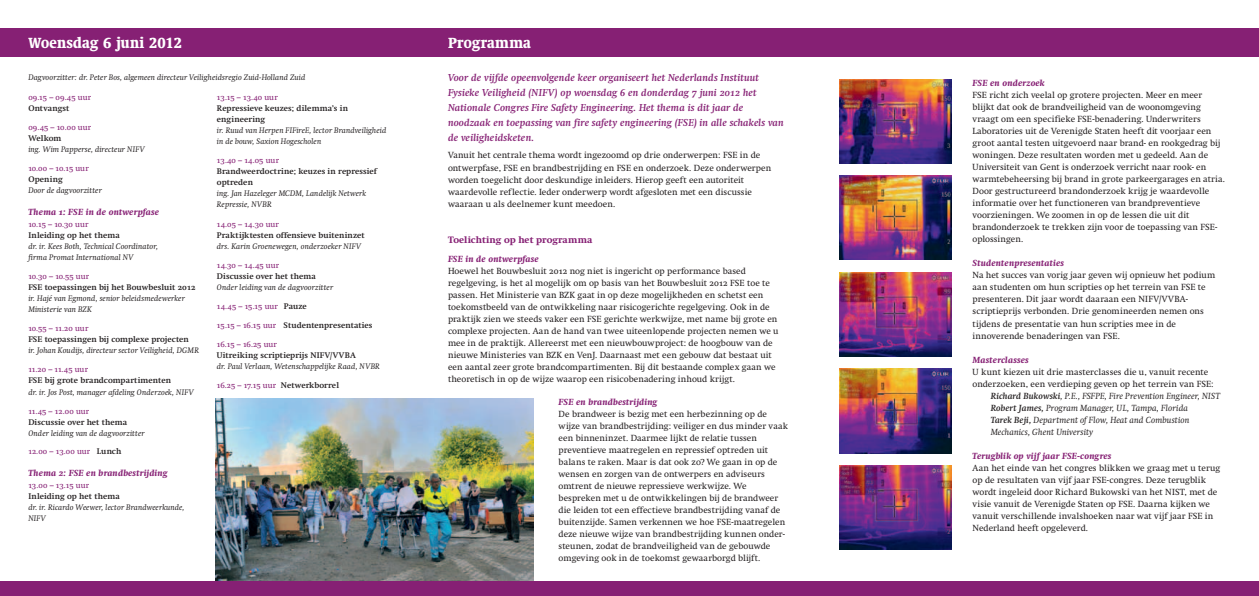
<style>
.page{position:relative;width:1259px;height:596px;background:#fff}
.page>*{position:absolute;margin:0;border:0;box-sizing:border-box;transform-origin:0 0}
.t1{font:700 condensed 16px "Swift";letter-spacing:.02em;color:#fff}
.t2{font:italic 700 10px/15px "Swift NIFV";letter-spacing:.015em;color:#862074}
.t3{font:800 9px "Swift NIFV";letter-spacing:.01em;color:#862074}
.t4{font:8.8px/12px "Swift NIFV";letter-spacing:.005em;color:#231f20}
.t5{font:italic 800 8.8px "Swift NIFV";letter-spacing:.015em;color:#862074}
.t6{font:italic 8.8px "Swift NIFV";letter-spacing:.015em;color:#231f20}
.t7{font:italic 8px/11px "Swift NIFV";letter-spacing:.02em;color:#231f20}
.t8{font:700 8px/11px "Swift NIFV";letter-spacing:.01em;color:#231f20}
.t9{font:8px "Swift NIFV";letter-spacing:.015em;color:#862074}
.s1{font-weight:700;color:#231f20}
.s2{font-weight:400;color:#862074}
.s3{font-weight:700}
</style>
<div class="page">
<img style="left:215px;top:398px;width:319px;height:183px">
<div style="left:0;top:581px;width:1259px;height:14px;background:#862074"></div>
<div style="left:0;top:28px;width:1259px;height:29px;background:#862074"></div>
<img style="left:839px;top:79px;width:112px;height:84px">
<img style="left:839px;top:176px;width:112px;height:84px">
<img style="left:839px;top:272px;width:112px;height:84px">
<img style="left:839px;top:368px;width:112px;height:85px">
<img style="left:839px;top:465px;width:112px;height:84px">
<h1 class="t1" style="left:28px;top:34px;width:155px">Woensdag 6 juni 2012</h1>
<h1 class="t1" style="left:448px;top:34px;width:84px">Programma</h1>
<p class="t2" style="left:448px;top:70px;width:337px">Voor de vijfde opeenvolgende keer organiseert het Nederlands Instituut Fysieke Veiligheid (NIFV) op woensdag 6 en donderdag 7 juni 2012 het Nationale Congres Fire Safety Engineering. Het thema is dit jaar de noodzaak en toepassing van fire safety engineering (FSE) in alle schakels van de veiligheidsketen.</p>
<p class="t4" style="left:448px;top:149px;width:325px">Vanuit het centrale thema wordt ingezoomd op drie onderwerpen: FSE in de ontwerpfase, FSE en brandbestrijding en FSE en onderzoek. Deze onderwerpen worden toegelicht door deskundige inleiders. Hierop geeft een autoriteit waardevolle reflectie. Ieder onderwerp wordt afgesloten met een discussie waaraan u als deelnemer kunt meedoen.</p>
<p class="t3" style="left:448px;top:234px;width:146px">Toelichting op het programma</p>
<p class="t5" style="left:448px;top:253px;width:92px">FSE in de ontwerpfase</p>
<p class="t4" style="left:448px;top:264px;width:332px">Hoewel het Bouwbesluit 2012 nog niet is ingericht op performance based regelgeving, is het al mogelijk om op basis van het Bouwbesluit 2012 FSE toe te passen. Het Ministerie van BZK gaat in op deze mogelijkheden en schetst een toekomstbeeld van de ontwikkeling naar risicogerichte regelgeving. Ook in de praktijk zien we steeds vaker een FSE gerichte werkwijze, met name bij grote en complexe projecten. Aan de hand van twee uiteenlopende projecten nemen we u mee in de praktijk. Allereerst met een nieuwbouwproject: de hoogbouw van de nieuwe Ministeries van BZK en VenJ. Daarnaast met een gebouw dat bestaat uit een aantal zeer grote brandcompartimenten. Bij dit bestaande complex gaan we theoretisch in op de wijze waarop een risicobenadering inhoud krijgt.</p>
<p class="t5" style="left:558px;top:396px;width:100px">FSE en brandbestrijding</p>
<p class="t4" style="left:558px;top:407px;width:231px">De brandweer is bezig met een herbezinning op de wijze van brandbestrijding: veiliger en dus minder vaak een binneninzet. Daarmee lijkt de relatie tussen preventieve maatregelen en repressief optreden uit balans te raken. Maar is dat ook zo? We gaan in op de wensen en zorgen van de ontwerpers en adviseurs omtrent de nieuwe repressieve werkwijze. We bespreken met u de ontwikkelingen bij de brandweer die leiden tot een effectieve brandbestrijding vanaf de buitenzijde. Samen verkennen we hoe FSE-maatregelen deze nieuwe wijze van brandbestrijding kunnen onder&shy;steunen, zodat de brandveiligheid van de gebouwde omgeving ook in de toekomst gewaarborgd blijft.</p>
<p class="t7" style="left:28px;top:72px;width:278px">Dagvoorzitter: dr. Peter Bos, algemeen directeur Veiligheidsregio Zuid-Holland Zuid</p>
<p class="t9" style="left:28px;top:92px;width:64px">09.15 – 09.45 uur</p>
<p class="t8" style="left:28px;top:102px;width:43px">Ontvangst</p>
<p class="t9" style="left:28px;top:122px;width:64px">09.45 – 10.00 uur</p>
<p class="t8" style="left:28px;top:132px;width:35px">Welkom</p>
<p class="t7" style="left:28px;top:143px;width:118px">ing. Wim Papperse, directeur NIFV</p>
<p class="t9" style="left:28px;top:163px;width:62px">10.00 – 10.15 uur</p>
<p class="t8" style="left:28px;top:173px;width:36px">Opening</p>
<p class="t7" style="left:28px;top:184px;width:75px">Door de dagvoorzitter</p>
<p class="t5" style="left:28px;top:206px;width:132px">Thema 1: FSE in de ontwerpfase</p>
<p class="t9" style="left:28px;top:219px;width:62px">10.15 – 10.30 uur</p>
<p class="t8" style="left:28px;top:229px;width:93px">Inleiding op het thema</p>
<p class="t7" style="left:28px;top:240px;width:131px">dr. ir. Kees Both, Technical Coordinator, firma Promat International NV</p>
<p class="t9" style="left:28px;top:271px;width:62px">10.30 – 10.55 uur</p>
<p class="t8" style="left:28px;top:281px;width:169px">FSE toepassingen bij het Bouwbesluit 2012</p>
<p class="t7" style="left:28px;top:292px;width:158px">ir. Hajé van Egmond, senior beleidsmedewerker<br>Ministerie van BZK</p>
<p class="t9" style="left:28px;top:323px;width:62px">10.55 – 11.20 uur</p>
<p class="t8" style="left:28px;top:333px;width:162px">FSE toepassingen bij complexe projecten</p>
<p class="t7" style="left:28px;top:344px;width:172px">ir. Johan Koudijs, directeur sector Veiligheid, DGMR</p>
<p class="t9" style="left:28px;top:364px;width:61px">11.20 – 11.45 uur</p>
<p class="t8" style="left:28px;top:374px;width:144px">FSE bij grote brandcompartimenten</p>
<p class="t7" style="left:28px;top:386px;width:167px">dr. ir. Jos Post, manager afdeling Onderzoek, NIFV</p>
<p class="t9" style="left:28px;top:406px;width:62px">11.45 – 12.00 uur</p>
<p class="t8" style="left:28px;top:416px;width:100px">Discussie over het thema</p>
<p class="t7" style="left:28px;top:427px;width:118px">Onder leiding van de dagvoorzitter</p>
<p class="t9" style="left:28px;top:446px;width:95px">12.00 – 13.00 uur <span class="s1">Lunch</span></p>
<p class="t5" style="left:28px;top:467px;width:141px">Thema 2: FSE en brandbestrijding</p>
<p class="t9" style="left:28px;top:480px;width:62px">13.00 – 13.15 uur</p>
<p class="t8" style="left:28px;top:490px;width:93px">Inleiding op het thema</p>
<p class="t7" style="left:28px;top:501px;width:158px">dr. ir. Ricardo Weewer, lector Brandweerkunde,<br>NIFV</p>
<p class="t9" style="left:217px;top:93px;width:62px">13.15 – 13.40 uur</p>
<p class="t8" style="left:217px;top:103px;width:133px">Repressieve keuzes; dilemma’s in engineering</p>
<p class="t7" style="left:217px;top:125px;width:171px">ir. Ruud van Herpen FIFireE, lector Brandveiligheid in de bouw, Saxion Hogescholen</p>
<p class="t9" style="left:217px;top:156px;width:64px">13.40 – 14.05 uur</p>
<p class="t8" style="left:217px;top:166px;width:161px">Brandweerdoctrine; keuzes in repressief optreden</p>
<p class="t7" style="left:217px;top:188px;width:151px">ing. Jan Hazeleger MCDM, Landelijk Netwerk<br>Repressie, NVBR</p>
<p class="t9" style="left:217px;top:219px;width:64px">14.05 – 14.30 uur</p>
<p class="t8" style="left:217px;top:229px;width:149px">Praktijktesten offensieve buiteninzet</p>
<p class="t7" style="left:217px;top:240px;width:145px">drs. Karin Groenewegen, onderzoeker NIFV</p>
<p class="t9" style="left:217px;top:260px;width:64px">14.30 – 14.45 uur</p>
<p class="t8" style="left:217px;top:270px;width:100px">Discussie over het thema</p>
<p class="t7" style="left:217px;top:281px;width:118px">Onder leiding van de dagvoorzitter</p>
<p class="t9" style="left:217px;top:301px;width:91px">14.45 – 15.15 uur <span class="s1">Pauze</span></p>
<p class="t8" style="left:217px;top:319px;width:157px"><span class="s2">15.15 – 16.15 uur</span> Studentenpresentaties</p>
<p class="t9" style="left:217px;top:339px;width:62px">16.15 – 16.25 uur</p>
<p class="t8" style="left:217px;top:349px;width:140px">Uitreiking scriptieprijs NIFV/VVBA</p>
<p class="t7" style="left:217px;top:360px;width:164px">dr. Paul Verlaan, Wetenschappelijke Raad, NVBR</p>
<p class="t9" style="left:217px;top:380px;width:124px">16.25 – 17.15 uur <span class="s1">Netwerkborrel</span></p>
<p class="t5" style="left:972px;top:78px;width:74px">FSE en onderzoek</p>
<p class="t4" style="left:972px;top:89px;width:254px">FSE richt zich veelal op grotere projecten. Meer en meer blijkt dat ook de brandveiligheid van de woonomgeving vraagt om een specifieke FSE-benadering. Underwriters Laboratories uit de Verenigde Staten heeft dit voorjaar een groot aantal testen uitgevoerd naar brand- en rookgedrag bij woningen. Deze resultaten worden met u gedeeld. Aan de Universiteit van Gent is onderzoek verricht naar rook- en warmtebeheersing bij brand in grote parkeergarages en atria.<br>Door gestructureerd brandonderzoek krijg je waardevolle informatie over het functioneren van brandpreventieve voorzieningen. We zoomen in op de lessen die uit dit brandonderzoek te trekken zijn voor de toepassing van FSE&shy;oplossingen.</p>
<p class="t5" style="left:972px;top:258px;width:93px">Studentenpresentaties</p>
<p class="t4" style="left:972px;top:269px;width:244px">Na het succes van vorig jaar geven wij opnieuw het podium aan studenten om hun scripties op het terrein van FSE te presenteren. Dit jaar wordt daaraan een NIFV/VVBA&shy;scriptieprijs verbonden. Drie genomineerden nemen ons tijdens de presentatie van hun scripties mee in de innoverende benaderingen van FSE.</p>
<p class="t5" style="left:972px;top:354px;width:57px">Masterclasses</p>
<p class="t4" style="left:972px;top:365px;width:237px">U kunt kiezen uit drie masterclasses die u, vanuit recente</p>
<p class="t4" style="left:972px;top:377px;width:242px">onderzoeken, een verdieping geven op het terrein van FSE:</p>
<p class="t6" style="left:990px;top:390px;width:231px"><span class="s3">Richard Bukowski</span>, P.E., FSFPE, Fire Prevention Engineer, NIST</p>
<p class="t6" style="left:990px;top:402px;width:199px"><span class="s3">Robert James,</span> Program Manager, UL, Tampa, Florida</p>
<p class="t6" style="left:990px;top:414px;width:200px"><span class="s3">Tarek Beji,</span> Department of Flow, Heat and Combustion</p>
<p class="t6" style="left:990px;top:426px;width:104px">Mechanics, Ghent University</p>
<p class="t5" style="left:972px;top:450px;width:140px">Terugblik op vijf jaar FSE-congres</p>
<p class="t4" style="left:972px;top:461px;width:249px">Aan het einde van het congres blikken we graag met u terug op de resultaten van vijf jaar FSE-congres. Deze terugblik wordt ingeleid door Richard Bukowski van het NIST, met de visie vanuit de Verenigde Staten op FSE. Daarna kijken we vanuit verschillende invalshoeken naar wat vijf jaar FSE in Nederland heeft opgeleverd.</p>
</div>
